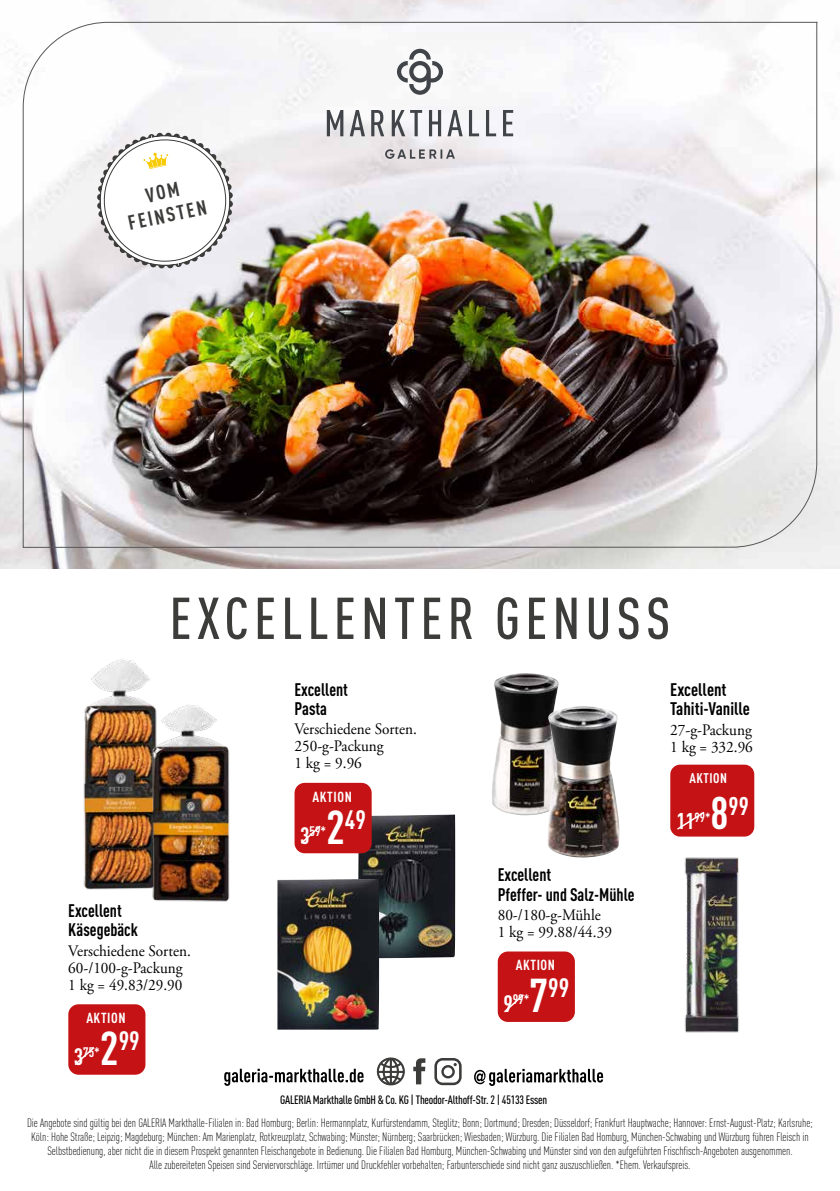
<style>
.page{position:relative;width:840px;height:1191px;background:#fff}
.page>*{position:absolute;margin:0;border:0;box-sizing:border-box;transform-origin:0 0}
.t1{font:500 condensed 58px "DINOT";letter-spacing:.09em;color:#3c3c3b}
.t2{font:700 condensed 26.2px "DINOT";color:#fff}
.t3{font:700 condensed 25.2px "DINOT";color:#fff}
.t4{font:700 condensed 20.2px/23.4px "DINOT";color:#3c3c3b;text-align:center}
.t5{font:700 condensed 18px/19px "DINOT";color:#000;scale:.95 1}
.t6{font:700 condensed 18px/19px "DINOT";color:#000}
.t7{font:16px/17px "Adobe Garamond Pro";color:#000;scale:.95 1}
.t8{font:700 condensed 14.4px "DINOT";letter-spacing:.04em;color:#fff}
.t9{font:700 condensed 13.8px "DINOT";letter-spacing:.04em;color:#fff}
.t10{font:700 condensed 13.6px "DINOT";color:#fff}
.t11{font:700 condensed 13.2px "DINOT";color:#fff}
.t12{font:300 condensed 12px/14px "DINOT";letter-spacing:-.01em;color:#000;text-align:center}
.t13{font:500 condensed 12px "DINOT";letter-spacing:-.02em;color:#000}
.s1{font-size:46.8px}
.s2{font-size:23.4px}
.s3{font-size:22.4px}
.s4{font-size:45px}
</style>
<div class="page">
<img style="left:0;top:71px;width:839px;height:497px">
<img style="left:357px;top:814px;width:98px;height:144px">
<img style="left:277px;top:879px;width:102px;height:150px">
<img style="left:83px;top:659px;width:67px;height:231px">
<img style="left:147px;top:701px;width:83px;height:201px">
<img style="left:492px;top:673px;width:66px;height:142px">
<img style="left:547px;top:706px;width:72px;height:151px">
<img style="left:22px;top:21px;width:795px;height:528px">
<svg style="left:94px;top:130px;width:141px;height:141px"></svg>
<img style="left:684px;top:857px;width:55px;height:176px">
<svg style="left:224px;top:1068px;width:139px;height:17px"></svg>
<svg style="left:474px;top:1068px;width:129px;height:18px"></svg>
<svg style="left:413px;top:1058px;width:12px;height:26px"></svg>
<svg style="left:434px;top:1058px;width:27px;height:27px"></svg>
<svg style="left:376px;top:1057px;width:28px;height:28px"></svg>
<div style="left:68px;top:1004px;width:77px;height:70px;background:#c51315;border-radius:10px"></div>
<svg style="left:74px;top:1047px;width:21px;height:18px"></svg>
<div style="left:294px;top:783px;width:77px;height:70px;background:#c51315;border-radius:10px"></div>
<svg style="left:300px;top:825px;width:21px;height:19px"></svg>
<div style="left:497px;top:951px;width:77px;height:71px;background:#c51315;border-radius:10px"></div>
<svg style="left:504px;top:994px;width:20px;height:19px"></svg>
<div style="left:670px;top:764px;width:83px;height:72px;background:#c51315;border-radius:10px"></div>
<svg style="left:677px;top:811px;width:28px;height:19px"></svg>
<h3 class="t4" style="left:121px;top:187px;width:81px;rotate:-12deg">VOM<br>FEINSTEN</h3>
<h1 class="t1" style="left:169px;top:577px;width:502px">EXCELLENTER GENUSS</h1>
<h3 class="t5" style="left:68px;top:900px;width:75px">Excellent<br>Käsegebäck</h3>
<h3 class="t7" style="left:68px;top:942px;width:130px">Verschiedene Sorten.<br>60-/100-g-Packung<br>1 kg = 49.83/29.90</h3>
<p class="t8" style="left:86px;top:1007px;width:41px">AKTION</p>
<h2 class="t2" style="left:100px;top:1021px;width:41px"><span class="s1">2</span>99</h2>
<p class="t10" style="left:74px;top:1042px;width:28px"><span class="s2">3</span>75*</p>
<h3 class="t5" style="left:294px;top:678px;width:58px">Excellent<br>Pasta</h3>
<h3 class="t7" style="left:294px;top:721px;width:130px">Verschiedene Sorten.<br>250-g-Packung<br>1 kg = 9.96</h3>
<p class="t8" style="left:312px;top:786px;width:41px">AKTION</p>
<h2 class="t2" style="left:326px;top:800px;width:41px"><span class="s1">2</span>49</h2>
<p class="t10" style="left:300px;top:821px;width:28px"><span class="s2">3</span>59*</p>
<h3 class="t5" style="left:497px;top:864px;width:145px">Excellent<br>Pfeffer- und Salz-Mühle</h3>
<h3 class="t7" style="left:497px;top:907px;width:122px">80-/180-g-Mühle<br>1 kg = 99.88/44.39</h3>
<p class="t8" style="left:515px;top:954px;width:41px">AKTION</p>
<h2 class="t2" style="left:529px;top:968px;width:41px"><span class="s1">7</span>99</h2>
<p class="t10" style="left:503px;top:989px;width:28px"><span class="s2">9</span>99*</p>
<h3 class="t6" style="left:670px;top:679px;width:81px">Excellent<br>Tahiti-Vanille</h3>
<h3 class="t7" style="left:670px;top:721px;width:88px">27-g-Packung<br>1 kg = 332.96</h3>
<p class="t9" style="left:689px;top:768px;width:39px">AKTION</p>
<p class="t11" style="left:676px;top:807px;width:36px"><span class="s3">11</span>99*</p>
<h3 class="t3" style="left:710px;top:787px;width:40px"><span class="s4">8</span>99</h3>
<p class="t13" style="left:280px;top:1091px;width:268px">GALERIA Markthalle GmbH &amp; Co. KG | Theodor-Althoff-Str. 2 | 45133 Essen</p>
<p class="t12" style="left:27px;top:1115px;width:786px">Die Angebote sind gültig bei den GALERIA Markthalle-Filialen in: Bad Homburg; Berlin: Hermannplatz, Kurfürstendamm, Steglitz; Bonn; Dortmund; Dresden; Düsseldorf; Frankfurt Hauptwache; Hannover: Ernst-August-Platz; Karlsruhe; Köln: Hohe Straße; Leipzig; Magdeburg; München: Am Marienplatz, Rotkreuzplatz, Schwabing; Münster; Nürnberg; Saarbrücken; Wiesbaden; Würzburg. Die Filialen Bad Homburg, München-Schwabing und Würzburg führen Fleisch in Selbstbedienung, aber nicht die in diesem Prospekt genannten Fleischangebote in Bedienung. Die Filialen Bad Homburg, München-Schwabing und Münster sind von den aufgeführten Frischfisch-Angeboten ausgenommen.<br>Alle zubereiteten Speisen sind Serviervorschläge. Irrtümer und Druckfehler vorbehalten; Farbunterschiede sind nicht ganz auszuschließen. *Ehem. Verkaufspreis.</p>
</div>
